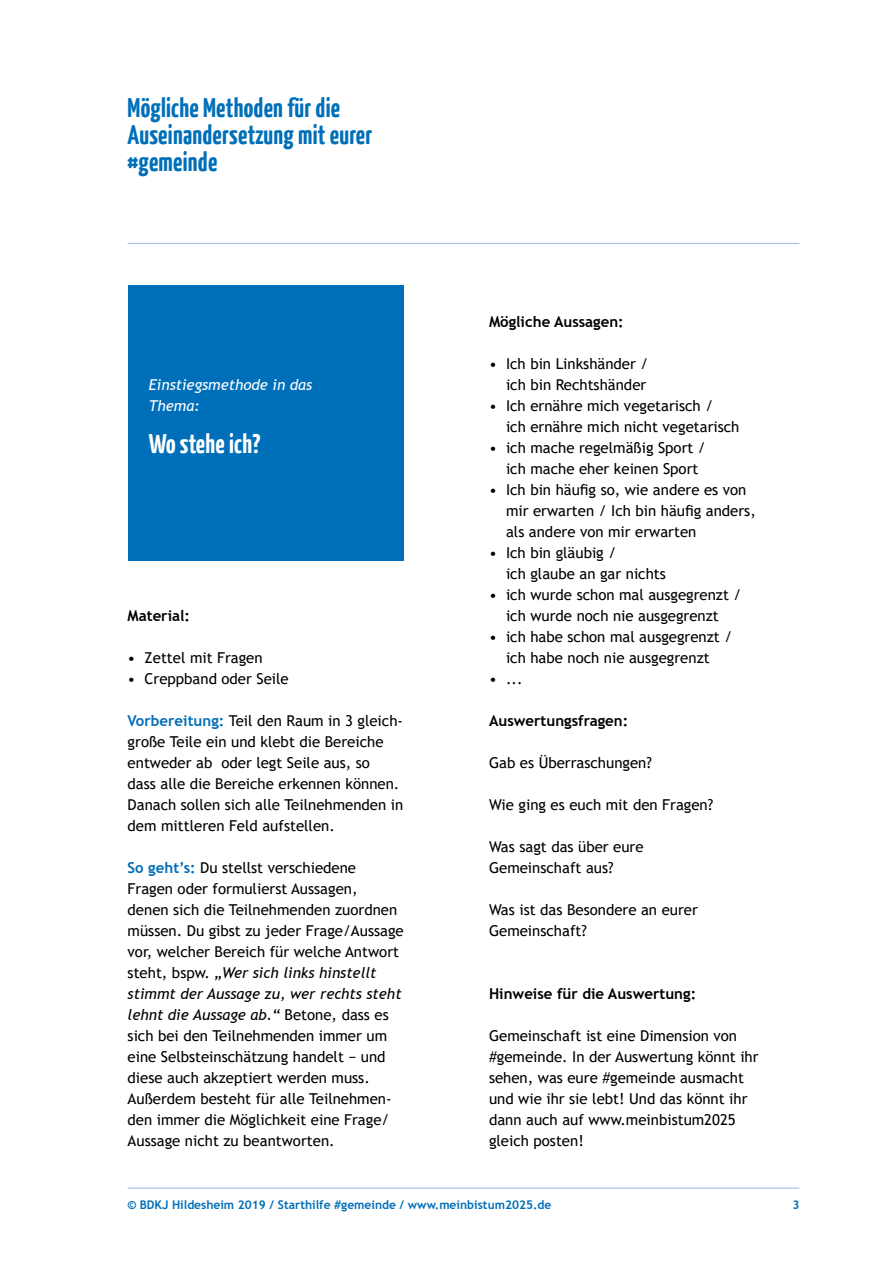
<style>
.page{position:relative;width:893px;height:1263px;background:#fff}
.page>*{position:absolute;margin:0;border:0;box-sizing:border-box;transform-origin:0 0}
.überschrift_2{font:700 27px/27px "BDKJ";color:#006fb9}
.überschrift_2-2{font:700 27px "BDKJ";color:#fff}
.fließ{font:15px/21px "Trebuchet MS";color:#000}
.fließ-2{font:700 15px "Trebuchet MS";color:#000}
.fließ-3{font:italic 15px/21px "Trebuchet MS";color:#fff}
.t1{font:700 12px "Trebuchet MS";color:#006fb9}
.s1{font-weight:700;color:#006fb9}
.s2{font-style:italic}
</style>
<div class="page">
<hr style="left:128px;top:1188px;width:671px;height:1px;background:#97b8e2">
<hr style="left:128px;top:243px;width:671px;height:1px;background:#97b8e2">
<div style="left:128px;top:285px;width:276px;height:276px;background:#006fb9"></div>
<p class="überschrift_2" style="left:128px;top:93px;width:246px">Mögliche Methoden für die<br>Auseinandersetzung mit eurer #gemeinde</p>
<p class="fließ-3" style="left:149px;top:374px;width:165px">Einstiegsmethode in das<br>Thema:</p>
<p class="überschrift_2-2" style="left:149px;top:426px;width:113px">Wo stehe ich?</p>
<p class="fließ-2" style="left:128px;top:606px;width:64px">Material:</p>
<p class="fließ" style="left:128px;top:647px;width:137px">• Zettel mit Fragen</p>
<p class="fließ" style="left:128px;top:668px;width:163px">• Creppband oder Seile</p>
<p class="fließ" style="left:128px;top:710px;width:277px"><span class="s1">Vorbereitung:</span> Teil den Raum in 3 gleich&shy;große Teile ein und klebt die Bereiche entweder ab oder legt Seile aus, so<br>dass alle die Bereiche erkennen können.<br>Danach sollen sich alle Teilnehmenden in dem mittleren Feld aufstellen.</p>
<p class="fließ" style="left:128px;top:857px;width:278px"><span class="s1">So geht’s:</span> Du stellst verschiedene Fragen oder formulierst Aussagen,<br>denen sich die Teilnehmenden zuordnen müssen. Du gibst zu jeder Frage/Aussage vor, welcher Bereich für welche Antwort steht, bspw. <span class="s2">„Wer sich links hinstellt stimmt der Aussage zu, wer rechts steht lehnt die Aussage ab.“</span> Betone, dass es sich bei den Teilnehmenden immer um eine Selbsteinschätzung handelt − und diese auch akzeptiert werden muss.<br>Außerdem besteht für alle Teilnehmen&shy;den immer die Möglichkeit eine Frage/ Aussage nicht zu beantworten.</p>
<p class="fließ-2" style="left:489px;top:312px;width:136px">Mögliche Aussagen:</p>
<p class="fließ" style="left:489px;top:353px;width:161px;text-align:right">• Ich bin Linkshänder / ich bin Rechtshänder</p>
<p class="fließ" style="left:506px;top:395px;width:235px;text-indent:-17px">• Ich ernähre mich vegetarisch /<br>ich ernähre mich nicht vegetarisch</p>
<p class="fließ" style="left:506px;top:437px;width:201px;text-indent:-17px">• ich mache regelmäßig Sport / ich mache eher keinen Sport</p>
<p class="fließ" style="left:506px;top:479px;width:251px;text-indent:-17px">• Ich bin häufig so, wie andere es von mir erwarten / Ich bin häufig anders, als andere von mir erwarten</p>
<p class="fließ" style="left:506px;top:542px;width:161px;text-indent:-17px">• Ich bin gläubig /<br>ich glaube an gar nichts</p>
<p class="fließ" style="left:489px;top:584px;width:254px;text-align:center">• ich wurde schon mal ausgegrenzt / ich wurde noch nie ausgegrenzt</p>
<p class="fließ" style="left:489px;top:626px;width:245px;text-align:center">• ich habe schon mal ausgegrenzt / ich habe noch nie ausgegrenzt</p>
<p class="fließ" style="left:489px;top:668px;width:35px">• ...</p>
<p class="fließ-2" style="left:489px;top:711px;width:141px">Auswertungsfragen:</p>
<p class="fließ" style="left:489px;top:752px;width:164px">Gab es Überraschungen?</p>
<p class="fließ" style="left:489px;top:794px;width:226px">Wie ging es euch mit den Fragen?</p>
<p class="fließ" style="left:489px;top:836px;width:156px">Was sagt das über eure<br>Gemeinschaft aus?</p>
<p class="fließ" style="left:489px;top:899px;width:210px">Was ist das Besondere an eurer<br>Gemeinschaft?</p>
<p class="fließ-2" style="left:489px;top:984px;width:209px">Hinweise für die Auswertung:</p>
<p class="fließ" style="left:489px;top:1025px;width:271px">Gemeinschaft ist eine Dimension von #gemeinde. In der Auswertung könnt ihr sehen, was eure #gemeinde ausmacht und wie ihr sie lebt! Und das könnt ihr dann auch auf www.meinbistum2025 gleich posten!</p>
<p class="t1" style="left:128px;top:1197px;width:425px">© BDKJ Hildesheim 2019 / Starthilfe #gemeinde / www.meinbistum2025.de</p>
<p class="t1" style="left:792px;top:1197px;width:9px">3</p>
</div>
